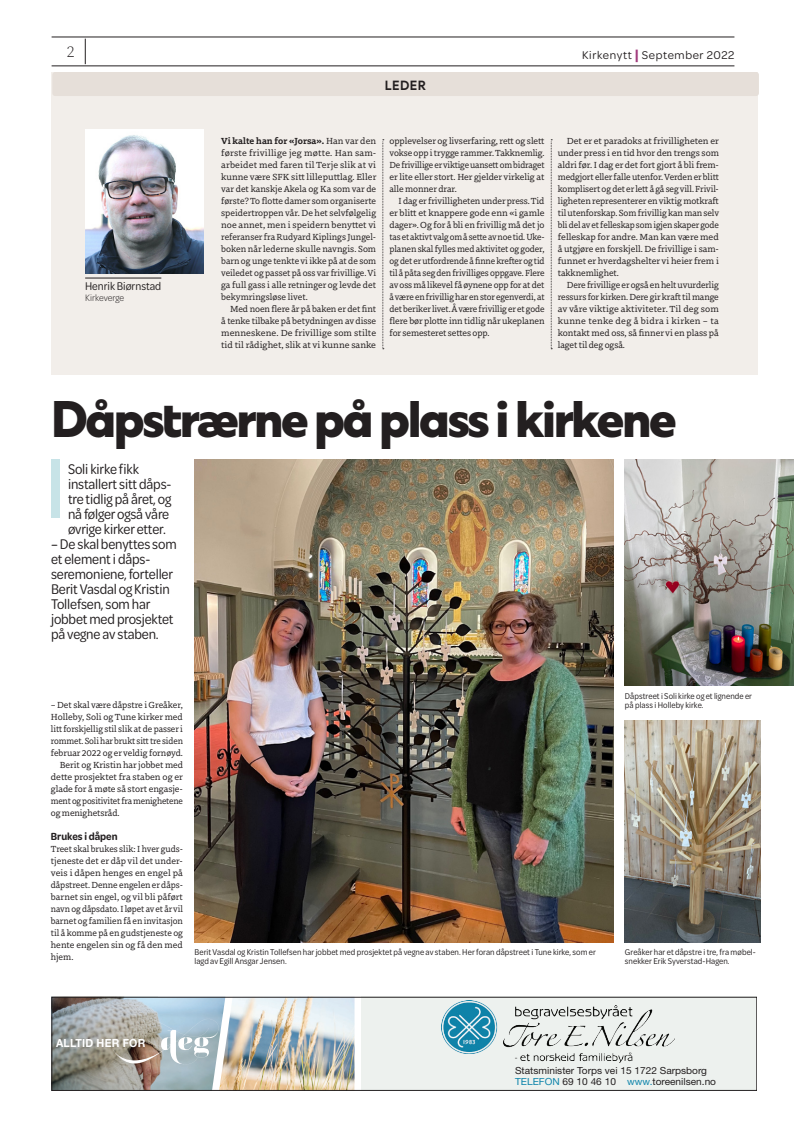
<style>
.page{position:relative;width:794px;height:1134px;background:#fff}
.page>*{position:absolute;margin:0;border:0;box-sizing:border-box;transform-origin:0 0}
.Tittel_hoved{font:800 48px "Ekster";letter-spacing:-.05em;color:#231f20}
.t1{font:300 16px "Source Serif Pro";color:#231f20}
._2017_ingress_sans{font:15px/15px "Omnes Cond";letter-spacing:-.01em;color:#231f20}
.t2{font:700 13px "Product Sans";letter-spacing:.03em;color:#231f20}
.t3{font:12px "Omnes";letter-spacing:.05em;color:#231f20}
.Brødtekst_sans{font:12px "Omnes Cond";color:#231f20}
.t4{font:700 11.2px "Helvetica Neue";letter-spacing:.02em;color:#fff;scale:.94 1}
._2021_kn_mellomtitte{font:600 11px "Omnes Semi Cond";color:#231f20}
.Brødtekst_sans-2{font:300 10px "Omnes Cond";color:#231f20}
.t5{font:9.8px/11.7px "Helvetica Neue";color:#231f20;scale:1.04 1}
._2020_brødtekst_Innr{font:9px/12px "Dovetail MVB";letter-spacing:-.01em;color:#231f20;text-align:justify}
._2020_brødtekst_star{font:9px/12px "Dovetail MVB";color:#231f20;text-align:justify}
._2017_bildetekst{font:9px/9.5px "Omnes Cond";letter-spacing:.005em;color:#231f20}
.s1{font-family:"Acumin Pro";font-weight:900;color:#a23d7e}
.s2{font-weight:700}
.s3{color:#0f85ab}
</style>
<div class="page">
<div style="left:51px;top:72px;width:706px;height:303px;background:#f2eeea"></div>
<img style="left:86px;top:129px;width:117px;height:144px">
<img style="left:194px;top:459px;width:419px;height:483px">
<img style="left:625px;top:459px;width:169px;height:227px">
<img style="left:625px;top:720px;width:135px;height:222px">
<hr style="left:52px;top:66px;width:682px;height:1px;background:#231f20">
<hr style="left:52px;top:37px;width:682px;height:1px;background:#231f20">
<svg style="left:85px;top:39px;width:1px;height:25px"></svg>
<hr style="left:85px;top:278px;width:76px;height:1px;background:#231f20">
<svg style="left:382px;top:140px;width:2px;height:209px"></svg>
<div style="left:52px;top:72px;width:707px;height:24px;background:#e6dfd9;border-radius:3px"></div>
<div style="left:51px;top:459px;width:9px;height:59px;background:#c7e3e7"></div>
<svg style="left:551px;top:140px;width:1px;height:209px"></svg>
<div style="left:362px;top:997px;width:395px;height:94px;background:#edf1ee"></div>
<img style="left:442px;top:1000px;width:56px;height:53px">
<img style="left:504px;top:1006px;width:171px;height:57px">
<img style="left:53px;top:999px;width:166px;height:90px">
<svg style="left:110px;top:1012px;width:109px;height:52px;background:#adb4b4"></svg>
<img style="left:219px;top:999px;width:135px;height:90px">
<div style="left:51px;top:997px;width:706px;height:94px;border:1px solid #231f20"></div>
<h2 class="t1" style="left:67px;top:42px;width:9px">2</h2>
<h3 class="t3" style="left:582px;top:47px;width:154px">Kirkenytt <span class="s1">|</span> September 2022</h3>
<p class="Brødtekst_sans" style="left:85px;top:278px;width:78px">Henrik Biørnstad</p>
<p class="Brødtekst_sans-2" style="left:85px;top:291px;width:40px">Kirkeverge</p>
<p class="t2" style="left:385px;top:78px;width:42px">LEDER</p>
<p class="_2020_brødtekst_star" style="left:221px;top:134px;width:157px"><span class="s2">Vi kalte han for «Jorsa».</span> Han var den første frivillige jeg møtte. Han sam&shy;arbeidet med faren til Terje slik at vi kunne være SFK sitt lilleputtlag. Eller var det kanskje Akela og Ka som var de første? To flotte damer som organiserte speidertroppen vår. De het selvfølgelig noe annet, men i speidern benyttet vi referanser fra Rudyard Kiplings Jungel&shy;boken når lederne skulle navngis. Som barn og unge tenkte vi ikke på at de som veiledet og passet på oss var frivillige. Vi ga full gass i alle retninger og levde det bekymringsløse livet.</p>
<p class="_2020_brødtekst_Innr" style="left:221px;top:302px;width:157px;text-indent:9px">Med noen flere år på baken er det fint å tenke tilbake på betydningen av disse menneskene. De frivillige som stilte tid til rådighet, slik at vi kunne sanke</p>
<p class="_2020_brødtekst_Innr" style="left:389px;top:134px;width:157px">opplevelser og livserfaring, rett og slett vokse opp i trygge rammer. Takknemlig.<br>De frivillige er viktige uansett om bidraget er lite eller stort. Her gjelder virkelig at alle monner drar.</p>
<p class="_2020_brødtekst_Innr" style="left:389px;top:194px;width:157px;text-indent:9px">I dag er frivilligheten under press. Tid er blitt et knappere gode enn «i gamle dager». Og for å bli en frivillig må det jo tas et aktivt valg om å sette av noe tid. Uke&shy;planen skal fylles med aktivitet og goder, og det er utfordrende å finne krefter og tid til å påta seg den frivilliges oppgave. Flere av oss må likevel få øynene opp for at det å være en frivillig har en stor egenverdi, at det beriker livet. Å være frivillig er et gode flere bør plotte inn tidlig når ukeplanen for semesteret settes opp.</p>
<p class="_2020_brødtekst_Innr" style="left:558px;top:134px;width:163px;text-indent:9px">Det er et paradoks at frivilligheten er under press i en tid hvor den trengs som aldri før. I dag er det fort gjort å bli frem&shy;medgjort eller falle utenfor. Verden er blitt komplisert og det er lett å gå seg vill. Frivil&shy;ligheten representerer en viktig motkraft til utenforskap. Som frivillig kan man selv bli del av et felleskap som igjen skaper gode felleskap for andre. Man kan være med å utgjøre en forskjell. De frivillige i sam&shy;funnet er hverdagshelter vi heier frem i takknemlighet.</p>
<p class="_2020_brødtekst_Innr" style="left:558px;top:278px;width:162px;text-indent:9px">Dere frivillige er også en helt uvurderlig ressurs for kirken. Dere gir kraft til mange av våre viktige aktiviteter. Til deg som kunne tenke deg å bidra i kirken – ta kontakt med oss, så finner vi en plass på laget til deg også.</p>
<p class="Tittel_hoved" style="left:51px;top:389px;width:627px">Dåpstrærne på plass i kirkene</p>
<p class="_2017_ingress_sans" style="left:68px;top:460px;width:105px">Soli kirke fikk installert sitt dåps&shy;tre tidlig på året, og nå følger også våre øvrige kirker etter.</p>
<p class="_2017_ingress_sans" style="left:51px;top:535px;width:127px">– De skal benyttes som et element i dåps&shy;seremoniene, forteller<br>Berit Vasdal og Kristin<br>Tollefsen, som har jobbet med prosjektet på vegne av staben.</p>
<p class="_2020_brødtekst_star" style="left:51px;top:698px;width:134px">– Det skal være dåpstre i Greåker, Holleby, Soli og Tune kirker med litt forskjellig stil slik at de passer i rommet. Soli har brukt sitt tre siden februar 2022 og er veldig fornøyd.</p>
<p class="_2020_brødtekst_Innr" style="left:51px;top:758px;width:134px;text-indent:9px">Berit og Kristin har jobbet med dette prosjektet fra staben og er glade for å møte så stort engasje&shy;ment og positivitet fra menighetene og menighetsråd.</p>
<p class="_2021_kn_mellomtitte" style="left:51px;top:829px;width:68px">Brukes i dåpen</p>
<p class="_2020_brødtekst_star" style="left:51px;top:842px;width:134px">Treet skal brukes slik: I hver guds&shy;tjeneste det er dåp vil det under&shy;veis i dåpen henges en engel på dåpstreet. Denne engelen er dåps&shy;barnet sin engel, og vil bli påført navn og dåpsdato. I løpet av et år vil barnet og familien få en invitasjon til å komme på en gudstjeneste og hente engelen sin og få den med hjem.</p>
<p class="_2017_bildetekst" style="left:194px;top:947px;width:403px">Berit Vasdal og Kristin Tollefsen har jobbet med prosjektet på vegne av staben. Her foran dåpstreet i Tune kirke, som er lagd av Egill Ansgar Jensen.</p>
<p class="_2017_bildetekst" style="left:625px;top:690px;width:129px">Dåpstreet i Soli kirke og et lignende er på plass i Holleby kirke.</p>
<p class="_2017_bildetekst" style="left:625px;top:947px;width:132px">Greåker har et dåpstre i tre, fra møbel&shy;snekker Erik Syverstad-Hagen.</p>
<p class="t4" style="left:56px;top:1036px;width:96px">ALLTID HER FOR</p>
<p class="t5" style="left:515px;top:1064px;width:195px">Statsminister Torps vei 15 1722 Sarpsborg<br><span class="s3">TELEFON</span> 69 10 46 10 <span class="s3">www.</span>toreenilsen.no</p>
</div>
